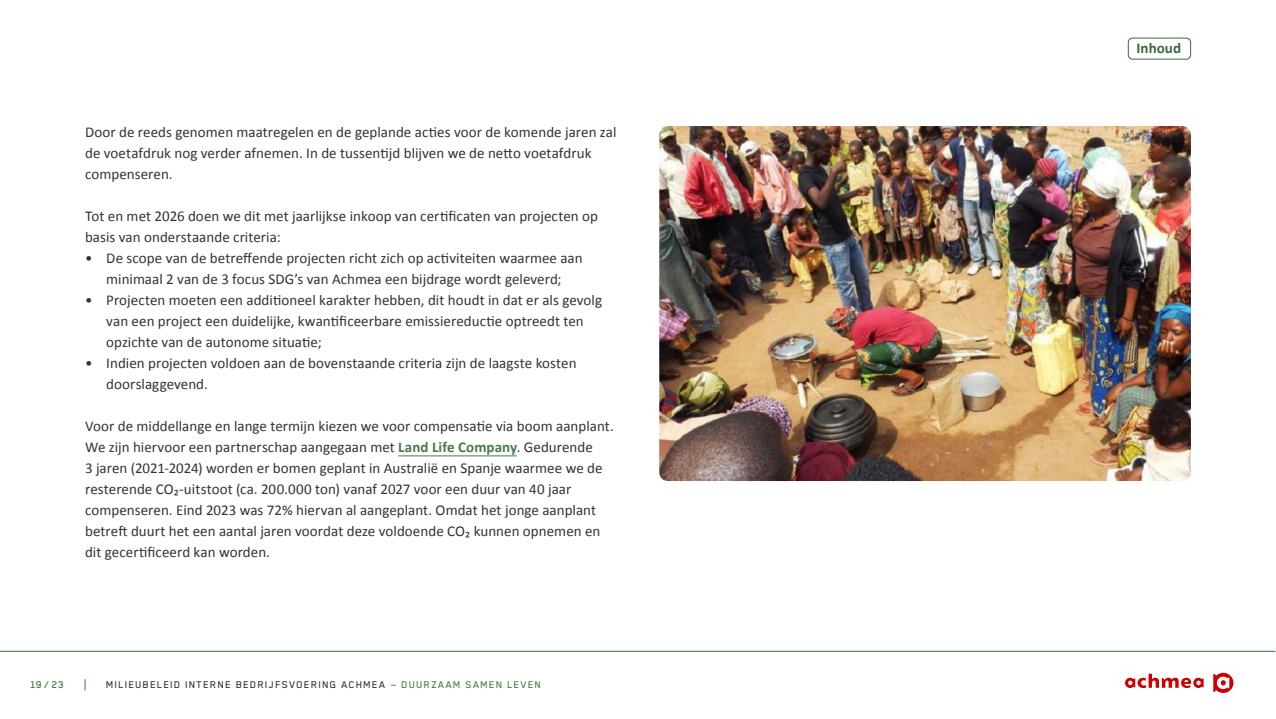
<style>
.page{position:relative;width:1276px;height:719px;background:#fff}
.page>*{position:absolute;margin:0;border:0;box-sizing:border-box;transform-origin:0 0}
.t1{font:15px/21px "Calibri";color:#333}
.t2{font:700 15px "Calibri";letter-spacing:.005em;color:#3a693b}
.t3{font:500 11.25px "Blender Pro";letter-spacing:.1em;color:#333}
.t4{font:500 11.25px "Blender Pro";color:#3a693b}
.s1{font-weight:700;color:#4a794c}
.s2{color:#4a794c}
</style>
<div class="page">
<svg style="left:1125px;top:673px;width:78px;height:15px"></svg>
<svg style="left:1213px;top:672px;width:20px;height:21px"></svg>
<hr style="left:0;top:651px;width:1275px;height:1px;background:#3a693b">
<div style="left:1128px;top:38px;width:63px;height:21px;border:1px solid #3a693b;border-radius:4px"></div>
<hr style="left:398px;top:455px;width:119px;height:1px;background:#4a794c">
<img style="left:659px;top:126px;width:532px;height:355px">
<p class="t1" style="left:85px;top:121px;width:533px">Door de reeds genomen maatregelen en de geplande acties voor de komende jaren zal de voetafdruk nog verder afnemen. In de tussentijd blijven we de netto voetafdruk compenseren.</p>
<p class="t1" style="left:85px;top:205px;width:514px">Tot en met 2026 doen we dit met jaarlijkse inkoop van certificaten van projecten op basis van onderstaande criteria:</p>
<p class="t1" style="left:85px;top:247px;width:499px;text-align:center">• De scope van de betreffende projecten richt zich op activiteiten waarmee aan minimaal 2 van de 3 focus SDG’s van Achmea een bijdrage wordt geleverd;</p>
<p class="t1" style="left:106px;top:289px;width:497px;text-indent:-21px">• Projecten moeten een additioneel karakter hebben, dit houdt in dat er als gevolg van een project een duidelijke, kwantificeerbare emissiereductie optreedt ten opzichte van de autonome situatie;</p>
<p class="t1" style="left:106px;top:352px;width:472px;text-indent:-21px">• Indien projecten voldoen aan de bovenstaande criteria zijn de laagste kosten doorslaggevend.</p>
<p class="t1" style="left:85px;top:415px;width:530px">Voor de middellange en lange termijn kiezen we voor compensatie via boom aanplant.<br>We zijn hiervoor een partnerschap aangegaan met <span class="s1">Land Life Company</span>. Gedurende<br>3 jaren (2021-2024) worden er bomen geplant in Australië en Spanje waarmee we de resterende CO₂-uitstoot (ca. 200.000 ton) vanaf 2027 voor een duur van 40 jaar compenseren. Eind 2023 was 72% hiervan al aangeplant. Omdat het jonge aanplant betreft duurt het een aantal jaren voordat deze voldoende CO₂ kunnen opnemen en dit gecertificeerd kan worden.</p>
<p class="t4" style="left:30px;top:678px;width:35px">19 / 23</p>
<p class="t3" style="left:106px;top:678px;width:436px">MILIEUBELEID INTERNE BEDRIJFSVOERING ACHMEA <span class="s2">- DUURZAAM SAMEN LEVEN</span></p>
<p class="t2" style="left:1136px;top:38px;width:46px">Inhoud</p>
</div>
